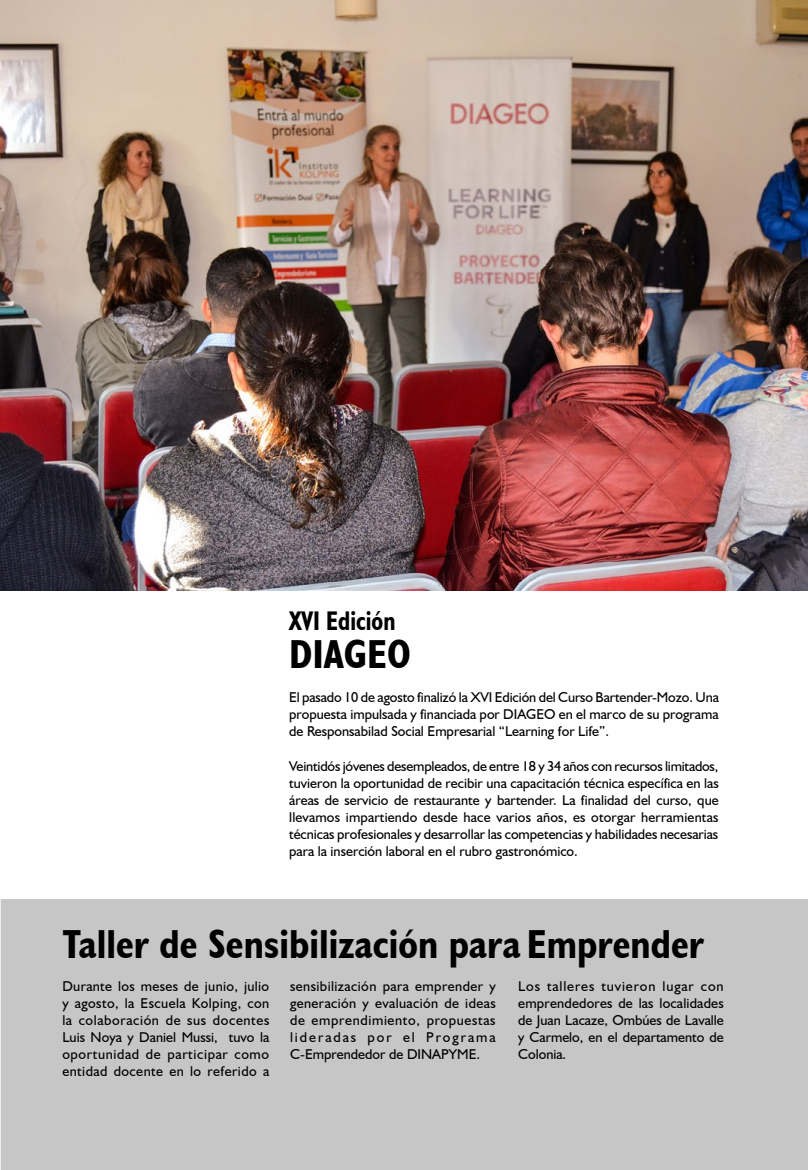
<style>
.page{position:relative;width:808px;height:1170px;background:#fff}
.page>*{position:absolute;margin:0;border:0;box-sizing:border-box;transform-origin:0 0}
.t1{font:700 condensed 40.5px "Humanist 521 BT";color:#000}
.t2{font:700 condensed 27px "Humanist 521 BT";color:#000;scale:.9 1}
.t3{font:14.25px/17.1px "Humanist 521 BT";color:#000;text-align:justify}
</style>
<div class="page">
<img style="left:0;top:0;width:808px;height:590px">
<div style="left:0;top:899px;width:808px;height:270px;background:#c6c6c6"></div>
<h2 class="t2" style="left:289px;top:604px;width:120px">XVI Edición</h2>
<h1 class="t1" style="left:289px;top:629px;width:123px">DIAGEO</h1>
<p class="t3" style="left:289px;top:688px;width:431px">El pasado 10 de agosto finalizó la XVI Edición del Curso Bartender-Mozo. Una propuesta impulsada y financiada por DIAGEO en el marco de su programa de Responsabilad Social Empresarial “Learning for Life”.</p>
<p class="t3" style="left:289px;top:756px;width:431px">Veintidós jóvenes desempleados, de entre 18 y 34 años con recursos limitados, tuvieron la oportunidad de recibir una capacitación técnica específica en las áreas de servicio de restaurante y bartender. La finalidad del curso, que llevamos impartiendo desde hace varios años, es otorgar herramientas técnicas profesionales y desarrollar las competencias y habilidades necesarias para la inserción laboral en el rubro gastronómico.</p>
<h1 class="t1" style="left:63px;top:919px;width:643px">Taller de Sensibilización para Emprender</h1>
<p class="t3" style="left:62px;top:977px;width:209px">Durante los meses de junio, julio y agosto, la Escuela Kolping, con la colaboración de sus docentes Luis Noya y Daniel Mussi, tuvo la oportunidad de participar como entidad docente en lo referido a</p>
<p class="t3" style="left:290px;top:977px;width:207px">sensibilización para emprender y generación y evaluación de ideas de emprendimiento, propuestas lideradas por el Programa C-Emprendedor de DINAPYME.</p>
<p class="t3" style="left:518px;top:977px;width:207px">Los talleres tuvieron lugar con emprendedores de las localidades de Juan Lacaze, Ombúes de Lavalle y Carmelo, en el departamento de Colonia.</p>
</div>
